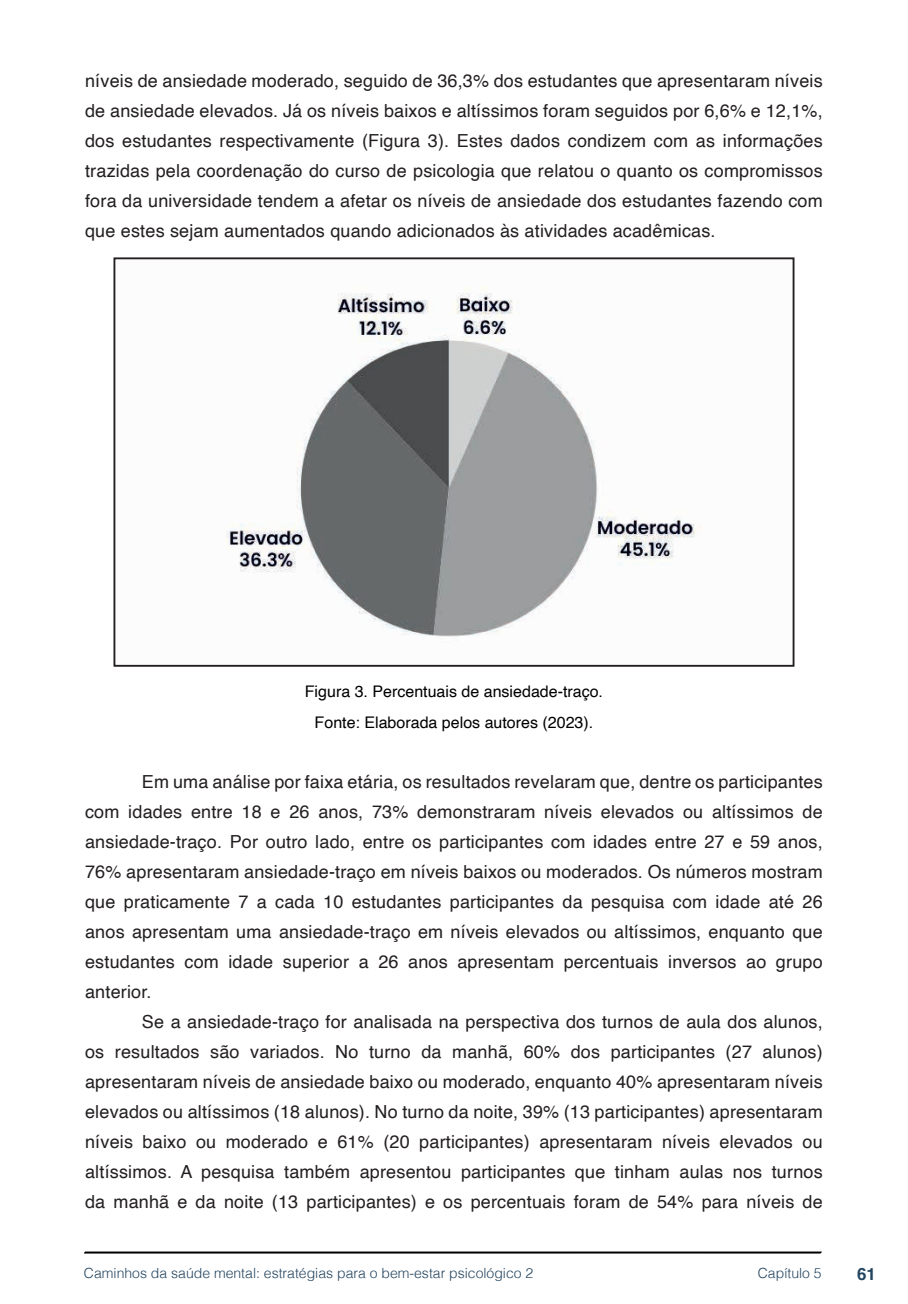
<style>
.page{position:relative;width:908px;height:1304px;background:#fff}
.page>*{position:absolute;margin:0;border:0;box-sizing:border-box;transform-origin:0 0}
.t1{font:18px/30px "Helvetica";letter-spacing:.01em;color:#231f20;text-align:justify}
.t2{font:700 16.8px "Helvetica";color:#23445f}
.t3{font:16px/30.6px "Helvetica";color:#000;text-align:center}
.t4{font:300 14px "Helvetica";color:#23445f}
</style>
<div class="page">
<svg style="left:84px;top:1251px;width:737px;height:3px;background:#515151"></svg>
<img style="left:226px;top:286px;width:471px;height:353px">
<div style="left:113px;top:257px;width:681px;height:410px;border:2px solid #231f20"></div>
<p class="t1" style="left:85px;top:66px;width:738px">níveis de ansiedade moderado, seguido de 36,3% dos estudantes que apresentaram níveis de ansiedade elevados. Já os níveis baixos e altíssimos foram seguidos por 6,6% e 12,1%, dos estudantes respectivamente (Figura 3). Estes dados condizem com as informações trazidas pela coordenação do curso de psicologia que relatou o quanto os compromissos fora da universidade tendem a afetar os níveis de ansiedade dos estudantes fazendo com que estes sejam aumentados quando adicionados às atividades acadêmicas.</p>
<p class="t3" style="left:305px;top:677px;width:299px">Figura 3. Percentuais de ansiedade-traço.<br>Fonte: Elaborada pelos autores (2023).</p>
<p class="t1" style="left:85px;top:767px;width:738px;text-indent:57px">Em uma análise por faixa etária, os resultados revelaram que, dentre os participantes com idades entre 18 e 26 anos, 73% demonstraram níveis elevados ou altíssimos de ansiedade-traço. Por outro lado, entre os participantes com idades entre 27 e 59 anos, 76% apresentaram ansiedade-traço em níveis baixos ou moderados. Os números mostram que praticamente 7 a cada 10 estudantes participantes da pesquisa com idade até 26 anos apresentam uma ansiedade-traço em níveis elevados ou altíssimos, enquanto que estudantes com idade superior a 26 anos apresentam percentuais inversos ao grupo anterior.</p>
<p class="t1" style="left:85px;top:1007px;width:738px;text-indent:57px">Se a ansiedade-traço for analisada na perspectiva dos turnos de aula dos alunos, os resultados são variados. No turno da manhã, 60% dos participantes (27 alunos) apresentaram níveis de ansiedade baixo ou moderado, enquanto 40% apresentaram níveis elevados ou altíssimos (18 alunos). No turno da noite, 39% (13 participantes) apresentaram níveis baixo ou moderado e 61% (20 participantes) apresentaram níveis elevados ou altíssimos. A pesquisa também apresentou participantes que tinham aulas nos turnos da manhã e da noite (13 participantes) e os percentuais foram de 54% para níveis de</p>
<p class="t4" style="left:84px;top:1261px;width:450px">Caminhos da saúde mental: estratégias para o bem-estar psicológico 2</p>
<p class="t4" style="left:757px;top:1261px;width:65px">Capítulo 5</p>
<p class="t2" style="left:856px;top:1264px;width:20px">61</p>
</div>
